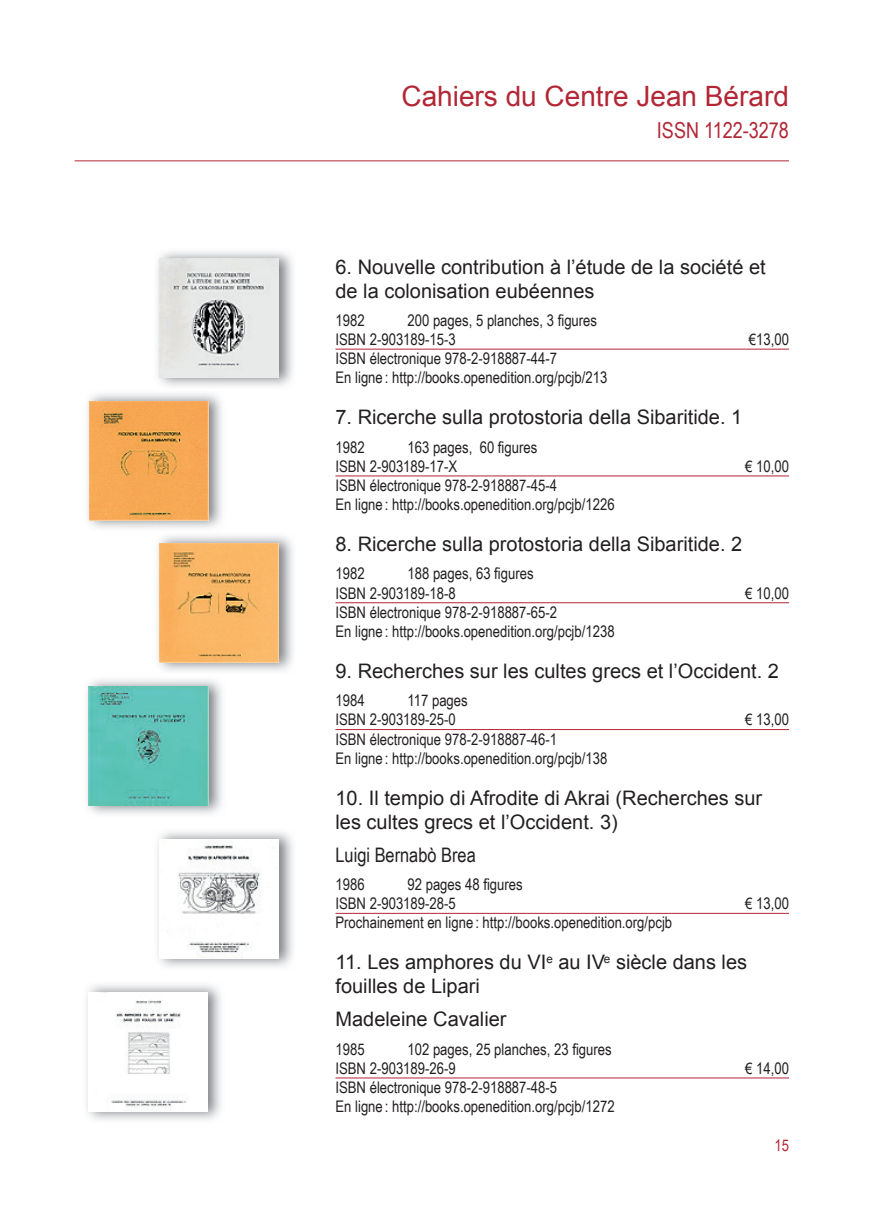
<style>
.page{position:relative;width:874px;height:1224px;background:#fff}
.page>*{position:absolute;margin:0;border:0;box-sizing:border-box;transform-origin:0 0}
.t1{font:28px "Arial";color:#b22635}
.t2{font:22px "Arial Narrow";color:#b22635}
.t3{font:20px/24px "Arial";color:#231f20}
.t4{font:20px "Arial Narrow";color:#231f20}
.t5{font:16px/19.2px "Arial Narrow";color:#231f20}
.t6{font:16px "Arial Narrow";color:#b22635}
</style>
<div class="page">
<hr style="left:75px;top:161px;width:714px;height:1px;background:#b22635">
<hr style="left:335px;top:349px;width:454px;height:1px;background:#b22635">
<hr style="left:335px;top:476px;width:454px;height:1px;background:#b22635">
<hr style="left:335px;top:602px;width:454px;height:1px;background:#b22635">
<hr style="left:335px;top:729px;width:454px;height:1px;background:#b22635">
<hr style="left:335px;top:913px;width:454px;height:1px;background:#b22635">
<hr style="left:335px;top:1078px;width:454px;height:1px;background:#b22635">
<img style="left:157px;top:251px;width:136px;height:135px">
<img style="left:160px;top:259px;width:119px;height:119px">
<img style="left:87px;top:393px;width:135px;height:135px">
<img style="left:89px;top:401px;width:119px;height:119px">
<img style="left:157px;top:535px;width:136px;height:136px">
<img style="left:160px;top:543px;width:119px;height:119px">
<img style="left:157px;top:831px;width:136px;height:136px">
<img style="left:160px;top:840px;width:119px;height:119px">
<img style="left:86px;top:984px;width:135px;height:136px">
<img style="left:88px;top:993px;width:119px;height:119px">
<img style="left:86px;top:679px;width:136px;height:135px">
<img style="left:88px;top:687px;width:120px;height:119px">
<h1 class="t1" style="left:401px;top:78px;width:389px">Cahiers du Centre Jean Bérard</h1>
<h2 class="t2" style="left:657px;top:114px;width:134px">ISSN 1122-3278</h2>
<p class="t3" style="left:335px;top:255px;width:432px">6. Nouvelle contribution à l’étude de la société et de la colonisation eubéennes</p>
<p class="t5" style="left:335px;top:310px;width:31px">1982</p>
<p class="t5" style="left:335px;top:310px;width:263px;text-indent:72px">200 pages, 5 planches, 3 figures<br>ISBN 2-903189-15-3</p>
<p class="t5" style="left:749px;top:329px;width:42px">€13,00</p>
<p class="t5" style="left:335px;top:348px;width:273px">ISBN électronique 978-2-918887-44-7<br>En ligne : http://books.openedition.org/pcjb/213</p>
<p class="t3" style="left:335px;top:406px;width:408px">7. Ricerche sulla protostoria della Siba ritide. 1</p>
<p class="t5" style="left:335px;top:437px;width:31px">1982</p>
<p class="t5" style="left:335px;top:437px;width:203px;text-indent:72px">163 pages, 60 figures<br>ISBN 2-903189-17-X</p>
<p class="t5" style="left:745px;top:456px;width:45px">€ 10,00</p>
<p class="t5" style="left:335px;top:475px;width:281px">ISBN électronique 978-2-918887-45-4<br>En ligne : http://books.openedition.org/pcjb/1226</p>
<p class="t3" style="left:335px;top:532px;width:408px">8. Ricerche sulla protostoria della Siba ritide. 2</p>
<p class="t5" style="left:335px;top:564px;width:31px">1982</p>
<p class="t5" style="left:335px;top:564px;width:200px;text-indent:72px">188 pages, 63 figures<br>ISBN 2-903189-18-8</p>
<p class="t5" style="left:745px;top:583px;width:45px">€ 10,00</p>
<p class="t5" style="left:335px;top:602px;width:281px">ISBN électronique 978-2-918887-65-2<br>En ligne : http://books.openedition.org/pcjb/1238</p>
<p class="t3" style="left:335px;top:659px;width:445px">9. Recherches sur les cultes grecs et l’Occi dent. 2</p>
<p class="t5" style="left:335px;top:690px;width:31px">1984</p>
<p class="t5" style="left:335px;top:690px;width:134px;text-indent:72px">117 pages<br>ISBN 2-903189-25-0</p>
<p class="t5" style="left:745px;top:710px;width:45px">€ 13,00</p>
<p class="t5" style="left:335px;top:729px;width:273px">ISBN électronique 978-2-918887-46-1<br>En ligne : http://books.openedition.org/pcjb/138</p>
<p class="t3" style="left:335px;top:786px;width:428px">10. Il tempio di Afro dite di Akrai (Recherches sur les cultes grecs et l’Occident. 3)</p>
<p class="t4" style="left:335px;top:840px;width:142px">Luigi Bernabò Brea</p>
<p class="t5" style="left:335px;top:874px;width:31px">1986</p>
<p class="t5" style="left:335px;top:874px;width:189px;text-indent:72px">92 pages 48 figures<br>ISBN 2-903189-28-5</p>
<p class="t5" style="left:745px;top:893px;width:45px">€ 13,00</p>
<p class="t5" style="left:335px;top:913px;width:338px">Prochainement en ligne : http://books.openedition.org/pcjb</p>
<p class="t3" style="left:335px;top:951px;width:413px">11. Les amphores du VI<sup>e</sup> au IV<sup>e</sup> siècle dans les fouilles de Lipari</p>
<p class="t3" style="left:335px;top:1008px;width:173px">Madeleine Cavalier</p>
<p class="t5" style="left:335px;top:1039px;width:31px">1985</p>
<p class="t5" style="left:335px;top:1039px;width:278px;text-indent:72px">102 pages, 25 planches, 23 figures<br>ISBN 2-903189-26-9</p>
<p class="t5" style="left:745px;top:1058px;width:45px">€ 14,00</p>
<p class="t5" style="left:335px;top:1077px;width:281px">ISBN électronique 978-2-918887-48-5<br>En ligne : http://books.openedition.org/pcjb/1272</p>
<p class="t6" style="left:774px;top:1134px;width:16px">15</p>
</div>
